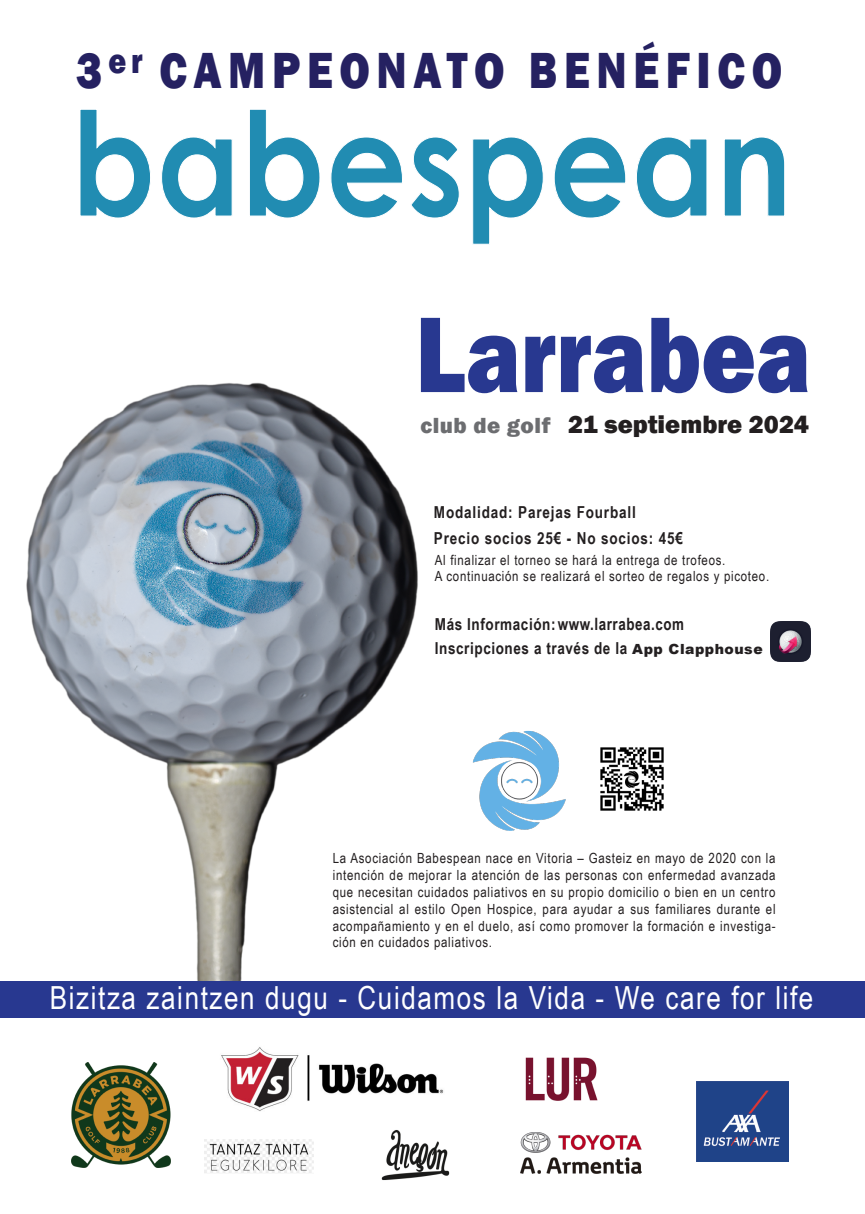
<style>
.page{position:relative;width:865px;height:1214px;background:#fff}
.page>*{position:absolute;margin:0;border:0;box-sizing:border-box;transform-origin:0 0}
.t1{font:700 144.9px "Century Gothic";color:#218cb2;scale:.88 1}
.t2{font:800 111.3px "Franklin Gothic";color:#283890;scale:.84 1}
.t3{font:800 52.2px "Franklin Gothic";letter-spacing:.15em;color:#252161;scale:.85 1}
.t4{font:31.8px "Arial Narrow";letter-spacing:.05em;color:#fff}
.t5{font:800 25.7px "Franklin Gothic";color:#231f20}
.t6{font:700 17px "Arial Narrow";letter-spacing:.035em;color:#231f20;scale:.96 1}
.t7{font:700 16.5px/26.1px "Arial Narrow";letter-spacing:.05em;color:#231f20}
.t8{font:14px/16.8px "Arial Narrow";letter-spacing:.05em;color:#231f20;text-align:justify}
.s1{font-size:22.5px;color:#6c6d70}
.s2{font-size:16.5px}
.s3{font-family:"Arial";font-weight:900;font-size:14px}
</style>
<div class="page">
<img style="left:26px;top:382px;width:392px;height:598px">
<img style="left:600px;top:747px;width:64px;height:64px">
<img style="left:221px;top:1047px;width:223px;height:64px">
<img style="left:525px;top:1057px;width:73px;height:44px">
<img style="left:696px;top:1081px;width:92px;height:80px">
<div style="left:0;top:980px;width:865px;height:37px;background:#283890"></div>
<img style="left:472px;top:730px;width:94px;height:101px">
<img style="left:381px;top:1130px;width:69px;height:50px">
<img style="left:205px;top:1139px;width:108px;height:34px">
<img style="left:520px;top:1132px;width:121px;height:41px">
<img style="left:71px;top:1062px;width:99px;height:104px">
<img style="left:770px;top:621px;width:40px;height:40px">
<h3 class="t3" style="left:76px;top:36px;width:832px">3<sup>er</sup> CAMPEONATO BENÉFICO</h3>
<h1 class="t1" style="left:71px;top:72px;width:821px">babespean</h1>
<h2 class="t2" style="left:415px;top:282px;width:472px">Larrabea</h2>
<h3 class="t5" style="left:420px;top:407px;width:390px"><span class="s1">club de golf</span> 21 septiembre 2024</h3>
<p class="t7" style="left:434px;top:498px;width:250px">Modalidad: Parejas Fourball<br>Precio socios 25€ - No socios: 45€</p>
<p class="t8" style="left:435px;top:550px;width:336px">Al finalizar el torneo se hará la entrega de trofeos.<br>A continuación se realizará el sorteo de regalos y picoteo.</p>
<p class="t6" style="left:435px;top:611px;width:261px"><span class="s2">Más Información:</span>www.larrabea.com</p>
<p class="t7" style="left:435px;top:634px;width:329px">Inscripciones a través de la <span class="s3">App Clapphouse</span></p>
<p class="t8" style="left:333px;top:849px;width:444px">La Asociación Babespean nace en Vitoria – Gasteiz en mayo de 2020 con la intención de mejorar la atención de las personas con enfermedad avanzada que necesitan cuidados paliativos en su propio domicilio o bien en un centro asistencial al estilo Open Hospice, para ayudar a sus familiares durante el acompañamiento y en el duelo, así como promover la formación e investiga&shy;ción en cuidados paliativos.</p>
<h3 class="t4" style="left:50px;top:974px;width:765px">Bizitza zaintzen dugu - Cuidamos la Vida - We care for life</h3>
</div>
